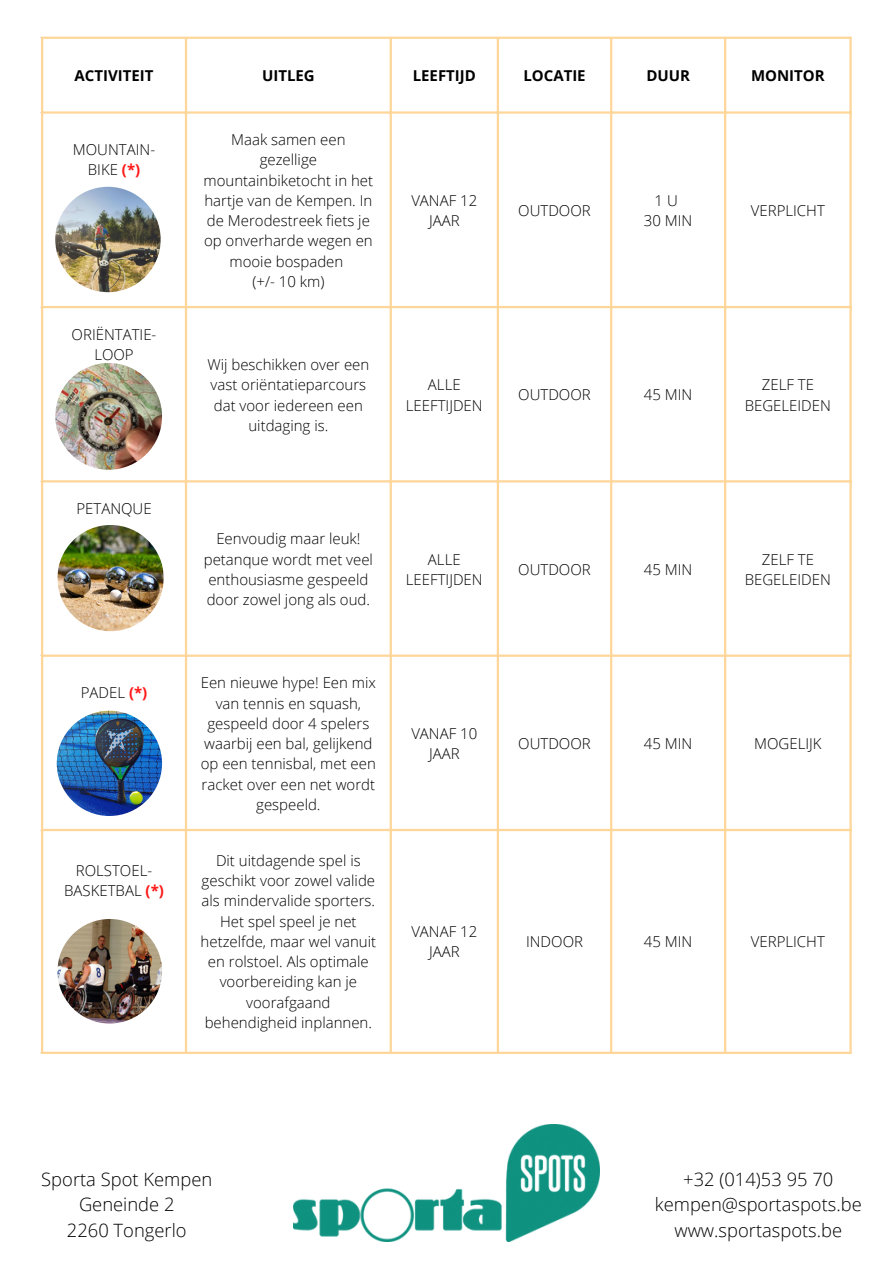
<style>
.page{position:relative;width:893px;height:1264px;background:#fff}
.page>*{position:absolute;margin:0;border:0;box-sizing:border-box;transform-origin:0 0}
.t1{font:300 18.3px/25.7px "Open Sans";color:#000;text-align:center}
.t2{font:300 15px/20.2px "Open Sans";color:#000;text-align:center}
.t3{font:700 15px "Open Sans";color:#000}
.s1{font-weight:700;color:#ff1616}
</style>
<div class="page">
<img style="left:293px;top:1124px;width:306px;height:117px">
<hr style="left:41px;top:39px;width:2px;height:1012px;background:#ffd699">
<hr style="left:185px;top:39px;width:2px;height:1012px;background:#ffd699">
<hr style="left:389px;top:39px;width:3px;height:1012px;background:#ffd699">
<hr style="left:496px;top:39px;width:3px;height:1012px;background:#ffd699">
<hr style="left:610px;top:39px;width:2px;height:1012px;background:#ffd699">
<hr style="left:724px;top:39px;width:2px;height:1012px;background:#ffd699">
<hr style="left:849px;top:39px;width:2px;height:1012px;background:#ffd699">
<hr style="left:41px;top:37px;width:810px;height:2px;background:#ffd699">
<hr style="left:41px;top:111px;width:810px;height:3px;background:#ffd699">
<hr style="left:41px;top:306px;width:810px;height:2px;background:#ffd699">
<hr style="left:41px;top:480px;width:810px;height:2px;background:#ffd699">
<hr style="left:41px;top:654px;width:810px;height:3px;background:#ffd699">
<hr style="left:41px;top:828px;width:810px;height:3px;background:#ffd699">
<hr style="left:41px;top:1051px;width:810px;height:2px;background:#ffd699">
<img style="left:55px;top:187px;width:106px;height:105px;border-radius:50%">
<img style="left:55px;top:363px;width:107px;height:107px;border-radius:50%">
<img style="left:57px;top:525px;width:107px;height:106px;border-radius:50%">
<img style="left:57px;top:710px;width:105px;height:106px;border-radius:50%">
<img style="left:57px;top:919px;width:105px;height:104px;border-radius:50%">
<p class="t3" style="left:75px;top:64px;width:80px">ACTIVITEIT</p>
<p class="t3" style="left:262px;top:64px;width:54px">UITLEG</p>
<p class="t3" style="left:412px;top:64px;width:65px">LEEFTIJD</p>
<p class="t3" style="left:523px;top:64px;width:64px">LOCATIE</p>
<p class="t3" style="left:646px;top:64px;width:45px">DUUR</p>
<p class="t3" style="left:751px;top:64px;width:75px">MONITOR</p>
<p class="t2" style="left:73px;top:139px;width:84px">MOUNTAIN-<br>BIKE <span class="s1">(*)</span></p>
<p class="t2" style="left:203px;top:129px;width:171px">Maak samen een gezellige mountainbiketocht in het hartje van de Kempen. In de Merodestreek fiets je op onverharde wegen en mooie bospaden<br>(+/- 10 km)</p>
<p class="t2" style="left:72px;top:324px;width:86px">ORIËNTATIE-<br>LOOP</p>
<p class="t2" style="left:76px;top:498px;width:77px">PETANQUE</p>
<p class="t2" style="left:207px;top:354px;width:163px">Wij beschikken over een vast oriëntatieparcours dat voor iedereen een uitdaging is.</p>
<p class="t2" style="left:204px;top:528px;width:171px">Eenvoudig maar leuk! petanque wordt met veel enthousiasme gespeeld door zowel jong als oud.</p>
<p class="t2" style="left:81px;top:682px;width:68px">PADEL <span class="s1">(*)</span></p>
<p class="t2" style="left:201px;top:672px;width:177px">Een nieuwe hype! Een mix van tennis en squash, gespeeld door 4 spelers waarbij een bal, gelijkend op een tennisbal, met een racket over een net wordt gespeeld.</p>
<p class="t2" style="left:64px;top:860px;width:101px">ROLSTOEL-<br>BASKETBAL <span class="s1">(*)</span></p>
<p class="t2" style="left:201px;top:850px;width:177px">Dit uitdagende spel is geschikt voor zowel valide als mindervalide sporters.<br>Het spel speel je net hetzelfde, maar wel vanuit en rolstoel. Als optimale voorbereiding kan je voorafgaand behendigheid inplannen.</p>
<p class="t2" style="left:411px;top:190px;width:67px">VANAF 12<br>JAAR</p>
<p class="t2" style="left:518px;top:200px;width:74px">OUTDOOR</p>
<p class="t2" style="left:644px;top:190px;width:50px">1 U<br>30 MIN</p>
<p class="t2" style="left:750px;top:200px;width:75px">VERPLICHT</p>
<p class="t2" style="left:406px;top:374px;width:78px">ALLE<br>LEEFTIJDEN</p>
<p class="t2" style="left:518px;top:384px;width:74px">OUTDOOR</p>
<p class="t2" style="left:644px;top:384px;width:50px">45 MIN</p>
<p class="t2" style="left:744px;top:374px;width:88px">ZELF TE<br>BEGELEIDEN</p>
<p class="t2" style="left:406px;top:548px;width:78px">ALLE<br>LEEFTIJDEN</p>
<p class="t2" style="left:518px;top:559px;width:74px">OUTDOOR</p>
<p class="t2" style="left:644px;top:559px;width:50px">45 MIN</p>
<p class="t2" style="left:744px;top:548px;width:88px">ZELF TE<br>BEGELEIDEN</p>
<p class="t2" style="left:411px;top:723px;width:67px">VANAF 10<br>JAAR</p>
<p class="t2" style="left:518px;top:733px;width:74px">OUTDOOR</p>
<p class="t2" style="left:644px;top:733px;width:50px">45 MIN</p>
<p class="t2" style="left:754px;top:733px;width:69px">MOGELIJK</p>
<p class="t2" style="left:411px;top:920px;width:67px">VANAF 12<br>JAAR</p>
<p class="t2" style="left:526px;top:931px;width:58px">INDOOR</p>
<p class="t2" style="left:644px;top:931px;width:50px">45 MIN</p>
<p class="t2" style="left:750px;top:931px;width:75px">VERPLICHT</p>
<p class="t1" style="left:41px;top:1165px;width:172px">Sporta Spot Kempen<br>Geneinde 2<br>2260 Tongerlo</p>
<p class="t1" style="left:654px;top:1165px;width:208px">+32 (014)53 95 70 kempen@sportaspots.be www.sportaspots.be</p>
</div>
